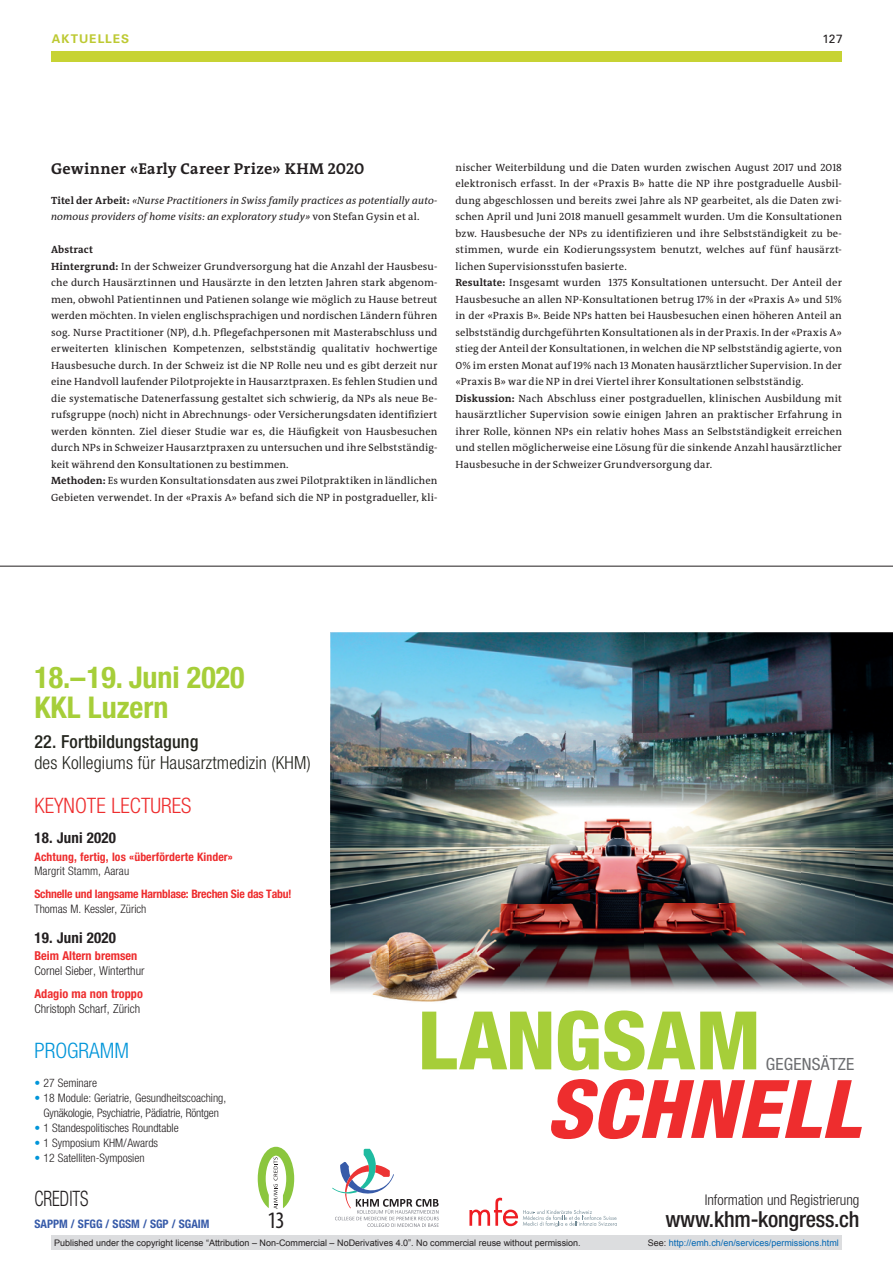
<style>
.page{position:relative;width:893px;height:1263px;background:#fff}
.page>*{position:absolute;margin:0;border:0;box-sizing:border-box;transform-origin:0 0}
.t1{font:800 condensed 80.85px "Helvetica Neue";color:#a6ce39;scale:1.04 1}
.t2{font:italic 800 condensed 80.85px "Helvetica Neue";letter-spacing:.01em;color:#ee2d2e;scale:1.04 1}
.t3{font:700 condensed 30px/30.3px "Helvetica Neue LT Pro";color:#a6ce39}
.t4{font:condensed 23.7px "Myriad Pro";color:#231f20}
.t5{font:500 condensed 22.2px "Helvetica Neue LT Pro";letter-spacing:-.01em;color:#231f20}
.t6{font:300 condensed 21.3px "Helvetica Neue";color:#ee2d2e}
.t7{font:300 condensed 21.3px "Helvetica Neue";color:#0095d9}
.t8{font:300 condensed 21.3px "Helvetica Neue";color:#231f20;scale:.82 1}
.t9{font:300 condensed 18px "Helvetica Neue LT Pro";letter-spacing:.01em;color:#23241d}
.t10{font:500 condensed 18px "Helvetica Neue LT Pro";letter-spacing:.01em;color:#23241d}
.t11{font:condensed 16.8px "Helvetica Neue";letter-spacing:.01em;color:#6c6d70;scale:1.04 1}
.t12{font:700 15.75px "The Antiqua B W7";letter-spacing:.015em;color:#231f20}
.t13{font:700 condensed 14.85px "Helvetica Neue";letter-spacing:.01em;color:#231f20}
.t14{font:300 condensed 14.7px "Helvetica Neue LT Pro";color:#231f20}
.t15{font:300 condensed 12.3px "Helvetica Neue";color:#231f20}
.t16{font:700 condensed 12.3px "Helvetica Neue";color:#ee2d2e}
.t17{font:700 12px "Univers LT Std";letter-spacing:.08em;color:#bdc932}
.t18{font:12px "Univers LT Std";color:#231f20}
.t19{font:300 condensed 11.7px/14.9px "Helvetica Neue";color:#231f20;text-align:center}
.t20{font:700 condensed 11.7px "Helvetica Neue";letter-spacing:-.02em;color:#ee2d2e}
.t21{font:700 condensed 11.7px "Helvetica Neue";letter-spacing:.01em;color:#ee2d2e}
.t22{font:700 condensed 11.7px "Helvetica Neue";color:#375ba9}
.t23{font:10.5px/16.5px "The Antiqua B W5 Plain";letter-spacing:.015em;color:#231f20}
.t24{font:italic 10.5px/16.5px "The Antiqua B W5 Plain";letter-spacing:.015em;color:#231f20}
.t25{font:700 10.5px "The Antiqua B W7";letter-spacing:.01em;color:#231f20}
.t26{font:9px "Arial";color:#231f20}
.t27{font:9px "Arial";color:#0166b3}
.s1{font-family:"The Antiqua B W7";font-weight:700;font-style:normal}
.s2{font-style:normal}
.s3{font-family:"The Antiqua B W7";font-weight:700}
.s4{color:#0095d9}
.s5{color:#231f20}
</style>
<div class="page">
<svg style="left:469px;top:1198px;width:148px;height:29px"></svg>
<svg style="left:332px;top:1149px;width:107px;height:78px"></svg>
<svg style="left:258px;top:1147px;width:36px;height:62px"></svg>
<img style="left:330px;top:632px;width:312px;height:102px">
<img style="left:642px;top:632px;width:251px;height:102px">
<img style="left:802px;top:838px;width:91px;height:154px">
<img style="left:330px;top:838px;width:472px;height:66px">
<img style="left:330px;top:904px;width:314px;height:45px">
<img style="left:644px;top:904px;width:158px;height:88px">
<img style="left:330px;top:949px;width:16px;height:43px">
<img style="left:519px;top:949px;width:126px;height:43px">
<img style="left:330px;top:734px;width:563px;height:104px">
<img style="left:372px;top:994px;width:60px;height:8px">
<img style="left:432px;top:994px;width:26px;height:8px">
<img style="left:346px;top:913px;width:173px;height:81px">
<img style="left:422px;top:1011px;width:97px;height:10px">
<hr style="left:0;top:566px;width:893px;height:1px;background:#231f20">
<div style="left:51px;top:51px;width:791px;height:11px;background:#c7d334"></div>
<div style="left:51px;top:1235px;width:791px;height:15px;background:#dcdddf"></div>
<p class="t17" style="left:52px;top:31px;width:79px">AKTUELLES</p>
<p class="t18" style="left:822px;top:31px;width:22px">127</p>
<h3 class="t12" style="left:51px;top:159px;width:315px">Gewinner «Early Career Prize» KHM 2020</h3>
<p class="t24" style="left:51px;top:192px;width:388px"><span class="s1">Titel der Arbeit:</span> «Nurse Practitioners in Swiss family practices as potentially auto&shy;nomous providers of home visits: an exploratory study» <span class="s2">von Stefan Gysin et al.</span></p>
<p class="t25" style="left:51px;top:243px;width:43px">Abstract</p>
<p class="t23" style="left:51px;top:258px;width:388px"><span class="s3">Hintergrund:</span> In der Schweizer Grundversorgung hat die Anzahl der Hausbesu&shy;che durch Hausärztinnen und Hausärzte in den letzten Jahren stark abgenom&shy;men, obwohl Patientinnen und Patienen solange wie möglich zu Hause betreut werden möchten. In vielen englischsprachigen und nordischen Ländern führen sog. Nurse Practitioner (NP), d.h. Pflegefachpersonen mit Masterabschluss und erweiterten klinischen Kompetenzen, selbstständig qualitativ hochwertige Hausbesuche durch. In der Schweiz ist die NP Rolle neu und es gibt derzeit nur eine Handvoll laufender Pilotprojekte in Hausarztpraxen. Es fehlen Studien und die systematische Datenerfassung gestaltet sich schwierig, da NPs als neue Be&shy;rufsgruppe (noch) nicht in Abrechnungs- oder Versicherungsdaten identifiziert werden könnten. Ziel dieser Studie war es, die Häufigkeit von Hausbesuchen durch NPs in Schweizer Hausarztpraxen zu untersuchen und ihre Selbstständig&shy;keit während den Konsultationen zu bestimmen.<br><span class="s3">Methoden:</span> Es wurden Konsultationsdaten aus zwei Pilotpraktiken in ländlichen Gebieten verwendet. In der «Praxis A» befand sich die NP in postgradueller, kli-</p>
<p class="t23" style="left:455px;top:159px;width:388px">nischer Weiterbildung und die Daten wurden zwischen August 2017 und 2018 elektronisch erfasst. In der «Praxis B» hatte die NP ihre postgraduelle Ausbil&shy;dung abgeschlossen und bereits zwei Jahre als NP gearbeitet, als die Daten zwi&shy;schen April und Juni 2018 manuell gesammelt wurden. Um die Konsultationen bzw. Hausbesuche der NPs zu identifizieren und ihre Selbstständigkeit zu be&shy;stimmen, wurde ein Kodierungssystem benutzt, welches auf fünf hausärzt&shy;lichen Supervisionsstufen basierte.<br><span class="s3">Resultate:</span> Insgesamt wurden 1375 Konsultationen untersucht. Der Anteil der Hausbesuche an allen NP-Konsultationen betrug 17% in der «Praxis A» und 51% in der «Praxis B». Beide NPs hatten bei Hausbesuchen einen höheren Anteil an selbstständig durchgeführten Konsultationen als in der Praxis. In der «Praxis A» stieg der Anteil der Konsultationen, in welchen die NP selbstständig agierte, von 0% im ersten Monat auf 19% nach 13 Monaten hausärztlicher Supervision. In der «Praxis B» war die NP in drei Viertel ihrer Konsultationen selbstständig.<br><span class="s3">Diskussion:</span> Nach Abschluss einer postgraduellen, klinischen Ausbildung mit hausärztlicher Supervision sowie einigen Jahren an praktischer Erfahrung in ihrer Rolle, können NPs ein relativ hohes Mass an Selbstständigkeit erreichen und stellen möglicherweise eine Lösung für die sinkende Anzahl hausärztlicher Hausbesuche in der Schweizer Grundversorgung dar.</p>
<h2 class="t3" style="left:34px;top:661px;width:212px">18. –19. Juni 2020<br>KKL Luzern</h2>
<h3 class="t10" style="left:34px;top:731px;width:165px">22. Fortbildungstagung</h3>
<h3 class="t9" style="left:34px;top:752px;width:278px">des Kollegiums für Hausarztmedizin (KHM)</h3>
<h3 class="t6" style="left:34px;top:793px;width:158px">KEYNOTE LECTURES</h3>
<h3 class="t13" style="left:34px;top:828px;width:83px">18. Juni 2020</h3>
<p class="t21" style="left:34px;top:849px;width:200px">Achtung, fertig, los «überförderte Kinder»</p>
<p class="t19" style="left:34px;top:864px;width:96px">Margrit Stamm, Aarau</p>
<p class="t20" style="left:34px;top:886px;width:259px">Schnelle und langsame Harnblase: Brechen Sie das Tabu!</p>
<p class="t19" style="left:34px;top:901px;width:114px">Thomas M. Kessler, Zürich</p>
<h3 class="t13" style="left:34px;top:928px;width:83px">19. Juni 2020</h3>
<p class="t16" style="left:34px;top:948px;width:104px">Beim Altern bremsen</p>
<p class="t15" style="left:34px;top:964px;width:112px">Cornel Sieber, Winterthur</p>
<p class="t16" style="left:34px;top:986px;width:110px">Adagio ma non troppo</p>
<p class="t15" style="left:34px;top:1001px;width:107px">Christoph Scharf, Zürich</p>
<h3 class="t7" style="left:34px;top:1038px;width:96px">PROGRAMM</h3>
<p class="t19" style="left:34px;top:1076px;width:64px"><span class="s4">•</span> 27 Seminare</p>
<p class="t19" style="left:34px;top:1091px;width:193px"><span class="s4">•</span> 18 Module: Geriatrie, Gesundheitscoaching,<br>Gynäkologie, Psychiatrie, Pädiatrie, Röntgen</p>
<p class="t19" style="left:34px;top:1120px;width:146px"><span class="s4">•</span> 1 Standespolitisches Roundtable</p>
<p class="t19" style="left:34px;top:1135px;width:125px"><span class="s4">•</span> 1 Symposium KHM / Awards</p>
<p class="t19" style="left:34px;top:1150px;width:112px"><span class="s4">•</span> 12 Satelliten-Symposien</p>
<h3 class="t8" style="left:34px;top:1186px;width:68px">CREDITS</h3>
<p class="t22" style="left:34px;top:1217px;width:177px">SAPPM / SFGG / SGSM / SGP / SGAIM</p>
<h1 class="t1" style="left:418px;top:990px;width:332px">LANGSAM</h1>
<h1 class="t2" style="left:546px;top:1059px;width:303px">SCHNELL</h1>
<h3 class="t11" style="left:766px;top:1054px;width:87px">GEGENSÄTZE</h3>
<h3 class="t14" style="left:705px;top:1191px;width:156px">Information und Registrierung</h3>
<h3 class="t4" style="left:267px;top:1206px;width:19px">13</h3>
<h3 class="t5" style="left:665px;top:1206px;width:196px">www.khm-kongress.ch</h3>
<p class="t26" style="left:54px;top:1237px;width:528px">Published under the copyright license “Attribution – Non-Commercial – NoDerivatives 4.0”. No commercial reuse without permission.</p>
<p class="t27" style="left:648px;top:1237px;width:193px"><span class="s5">See:</span> http://emh.ch/en/services/permissions.html</p>
</div>
